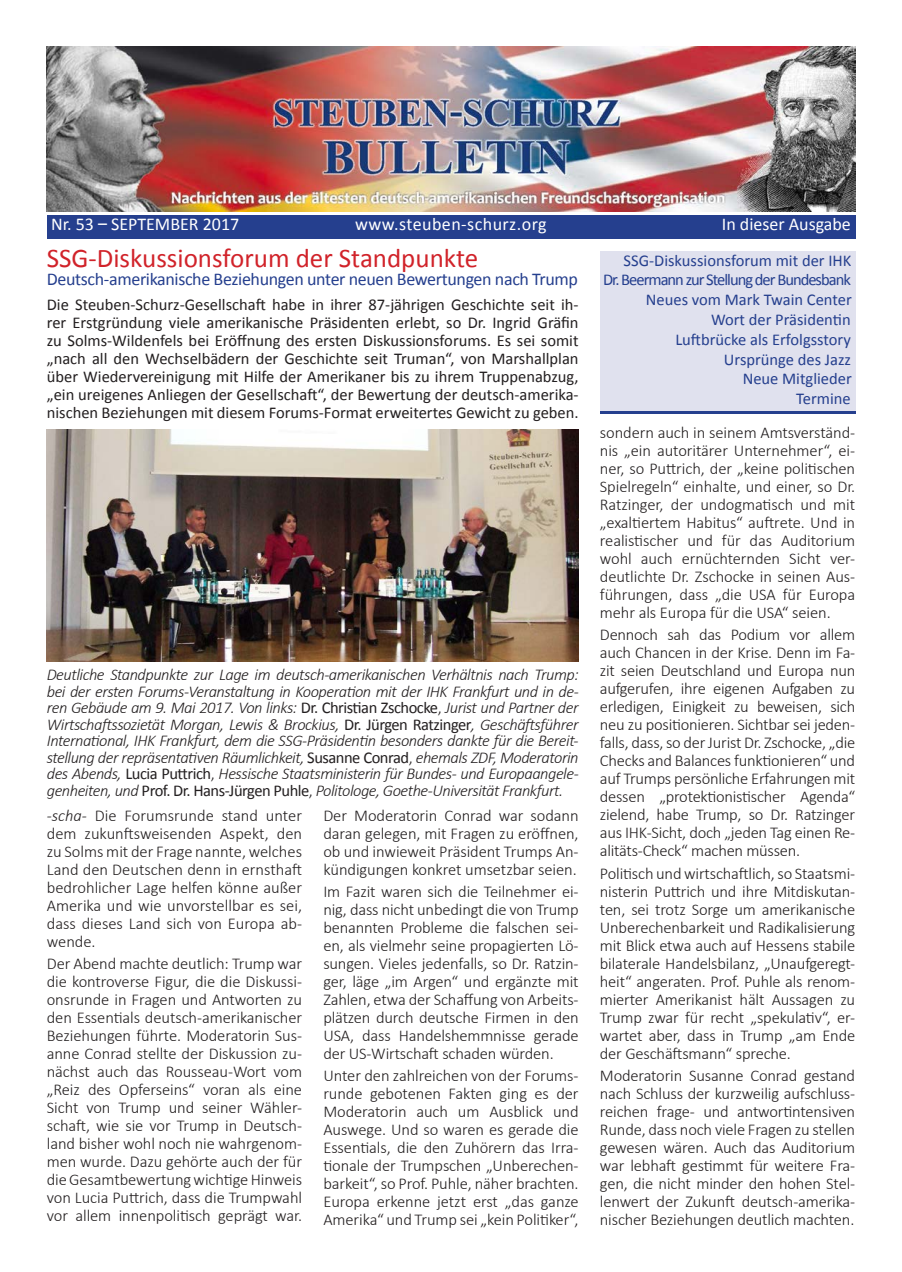
<style>
.page{position:relative;width:902px;height:1272px;background:#fff}
.page>*{position:absolute;margin:0;border:0;box-sizing:border-box;transform-origin:0 0}
.t1{font:27px "Calibri";color:#d1232a}
.t2{font:18px "Calibri";letter-spacing:-.02em;color:#253f8e}
.t3{font:18px "Calibri";color:#fff}
.t4{font:18px "Calibri";letter-spacing:.025em;color:#fff}
.t5{font:300 16.5px/18px "Calibri";letter-spacing:-.01em;color:#231f20;text-align:justify}
.t6{font:italic 300 16.5px/16.5px "Calibri";letter-spacing:-.03em;color:#231f20;text-align:justify}
.t7{font:16.5px/18px "Calibri";color:#231f20;text-align:justify}
.t8{font:16.5px/19.8px "Calibri";color:#253f8e;text-align:right}
.s1{font-weight:400;font-style:normal}
.s2{font-style:normal}
.s3{font-style:italic}
</style>
<div class="page">
<div style="left:600px;top:252px;width:255px;height:160px;background:#e0e1ee"></div>
<div style="left:47px;top:215px;width:808px;height:23px;background:#253f8e"></div>
<img style="left:47px;top:47px;width:808px;height:164px">
<hr style="left:600px;top:411px;width:255px;height:3px;background:#253f8e">
<img style="left:47px;top:429px;width:531px;height:232px">
<p class="t3" style="left:51px;top:213px;width:190px">Nr. 53 – SEPTEMBER 2017</p>
<p class="t4" style="left:355px;top:213px;width:193px">www.steuben-schurz.org</p>
<p class="t3" style="left:721px;top:213px;width:131px">In dieser Ausgabe</p>
<p class="t8" style="left:603px;top:250px;width:250px">SSG-Diskussionsforum mit der IHK<br>Dr. Beermann zur Stellung der Bundesbank<br>Neues vom Mark Twain Center<br>Wort der Präsidentin<br>Luftbrücke als Erfolgsstory<br>Ursprünge des Jazz<br>Neue Mitglieder<br>Termine</p>
<h1 class="t1" style="left:47px;top:241px;width:433px">SSG-Diskussionsforum der Standpunkte</h1>
<p class="t2" style="left:47px;top:268px;width:532px">Deutsch-amerikanische Beziehungen unter neuen Bewertungen nach Trump</p>
<p class="t7" style="left:47px;top:296px;width:533px">Die Steuben-Schurz-Gesellschaft habe in ihrer 87-jährigen Geschichte seit ih&shy;rer Erstgründung viele amerikanische Präsidenten erlebt, so Dr. Ingrid Gräfin zu Solms-Wildenfels bei Eröffnung des ersten Diskussionsforums. Es sei somit „nach all den Wechselbädern der Geschichte seit Truman“, von Marshallplan über Wiedervereinigung mit Hilfe der Amerikaner bis zu ihrem Truppenabzug, „ein ureigenes Anliegen der Gesellschaft“, der Bewertung der deutsch-amerika&shy;nischen Beziehungen mit diesem Forums-Format erweitertes Gewicht zu geben.</p>
<p class="t6" style="left:47px;top:666px;width:533px">Deutliche Standpunkte zur Lage im deutsch-amerikanischen Verhältnis nach Trump: bei der ersten Forums-Veranstaltung in Kooperation mit der IHK Frankfurt und in de&shy;ren Gebäude am 9. Mai 2017. Von links: <span class="s1">Dr. Christian Zschocke</span><span class="s2">,</span> Jurist und Partner der Wirtschaftssozietät Morgan, Lewis &amp; Brockius, <span class="s1">Dr. Jürgen Ratzinger</span>, Geschäftsführer International, IHK Frankfurt, dem die SSG-Präsidentin besonders dankte für die Bereit&shy;stellung der repräsentativen Räumlichkeit, <span class="s1">Susanne Conrad</span><span class="s2">,</span> ehemals ZDF, Moderatorin des Abends, <span class="s1">Lucia Puttrich</span><span class="s2">,</span> Hessische Staatsministerin für Bundes- und Europaangele&shy;genheiten, und <span class="s1">Prof. Dr. Hans-Jürgen Puhle</span><span class="s2">,</span> Politologe, Goethe-Universität Frankfurt.</p>
<p class="t5" style="left:47px;top:806px;width:257px"><span class="s3">-scha-</span> Die Forumsrunde stand unter dem zukunftsweisenden Aspekt, den zu Solms mit der Frage nannte, welches Land den Deutschen denn in ernsthaft bedrohlicher Lage helfen könne außer Amerika und wie unvorstellbar es sei, dass dieses Land sich von Europa ab&shy;wende.</p>
<p class="t5" style="left:47px;top:954px;width:257px">Der Abend machte deutlich: Trump war die kontroverse Figur, die die Diskussi&shy;onsrunde in Fragen und Antworten zu den Essentials deutsch-amerikanischer Beziehungen führte. Moderatorin Sus&shy;anne Conrad stellte der Diskussion zu&shy;nächst auch das Rousseau-Wort vom „Reiz des Opferseins“ voran als eine Sicht von Trump und seiner Wähler&shy;schaft, wie sie vor Trump in Deutsch&shy;land bisher wohl noch nie wahrgenom&shy;men wurde. Dazu gehörte auch der für die Gesamtbewertung wichtige Hinweis von Lucia Puttrich, dass die Trumpwahl vor allem innenpolitisch geprägt war.</p>
<p class="t5" style="left:323px;top:806px;width:257px">Der Moderatorin Conrad war sodann daran gelegen, mit Fragen zu eröffnen, ob und inwieweit Präsident Trumps An&shy;kündigungen konkret umsetzbar seien.</p>
<p class="t5" style="left:323px;top:882px;width:257px">Im Fazit waren sich die Teilnehmer ei&shy;nig, dass nicht unbedingt die von Trump benannten Probleme die falschen sei&shy;en, als vielmehr seine propagierten Lö&shy;sungen. Vieles jedenfalls, so Dr. Ratzin&shy;ger, läge „im Argen“ und ergänzte mit Zahlen, etwa der Schaffung von Arbeits&shy;plätzen durch deutsche Firmen in den USA, dass Handelshemmnisse gerade der US-Wirtschaft schaden würden.</p>
<p class="t5" style="left:323px;top:1066px;width:257px">Unter den zahlreichen von der Forums&shy;runde gebotenen Fakten ging es der Moderatorin auch um Ausblick und Auswege. Und so waren es gerade die Essentials, die den Zuhörern das Irra&shy;tionale der Trumpschen „Unberechen&shy;barkeit“, so Prof. Puhle, näher brachten.<br>Europa erkenne jetzt erst „das ganze Amerika“ und Trump sei „kein Politiker“,</p>
<p class="t5" style="left:600px;top:423px;width:257px">sondern auch in seinem Amtsverständ&shy;nis „ein autoritärer Unternehmer“, ei&shy;ner, so Puttrich, der „keine politischen Spielregeln“ einhalte, und einer, so Dr.<br>Ratzinger, der undogmatisch und mit „exaltiertem Habitus“ auftrete. Und in realistischer und für das Auditorium wohl auch ernüchternden Sicht ver&shy;deutlichte Dr. Zschocke in seinen Aus&shy;führungen, dass „die USA für Europa mehr als Europa für die USA“ seien.</p>
<p class="t5" style="left:600px;top:625px;width:257px">Dennoch sah das Podium vor allem auch Chancen in der Krise. Denn im Fa&shy;zit seien Deutschland und Europa nun aufgerufen, ihre eigenen Aufgaben zu erledigen, Einigkeit zu beweisen, sich neu zu positionieren. Sichtbar sei jeden&shy;falls, dass, so der Jurist Dr. Zschocke, „die Checks and Balances funktionieren“ und auf Trumps persönliche Erfahrungen mit dessen „protektionistischer Agenda“ zielend, habe Trump, so Dr. Ratzinger aus IHK-Sicht, doch „jeden Tag einen Re&shy;alitäts-Check“ machen müssen.</p>
<p class="t5" style="left:600px;top:864px;width:257px">Politisch und wirtschaftlich, so Staatsmi&shy;nisterin Puttrich und ihre Mitdiskutan&shy;ten, sei trotz Sorge um amerikanische Unberechenbarkeit und Radikalisierung mit Blick etwa auch auf Hessens stabile bilaterale Handelsbilanz, „Unaufgeregt&shy;heit“ angeraten. Prof. Puhle als renom&shy;mierter Amerikanist hält Aussagen zu Trump zwar für recht „spekulativ“, er&shy;wartet aber, dass in Trump „am Ende der Geschäftsmann“ spreche.</p>
<p class="t5" style="left:600px;top:1065px;width:257px">Moderatorin Susanne Conrad gestand nach Schluss der kurzweilig aufschluss&shy;reichen frage- und antwortintensiven Runde, dass noch viele Fragen zu stellen gewesen wären. Auch das Auditorium war lebhaft gestimmt für weitere Fra&shy;gen, die nicht minder den hohen Stel&shy;lenwert der Zukunft deutsch-amerika&shy;nischer Beziehungen deutlich machten.</p>
</div>
